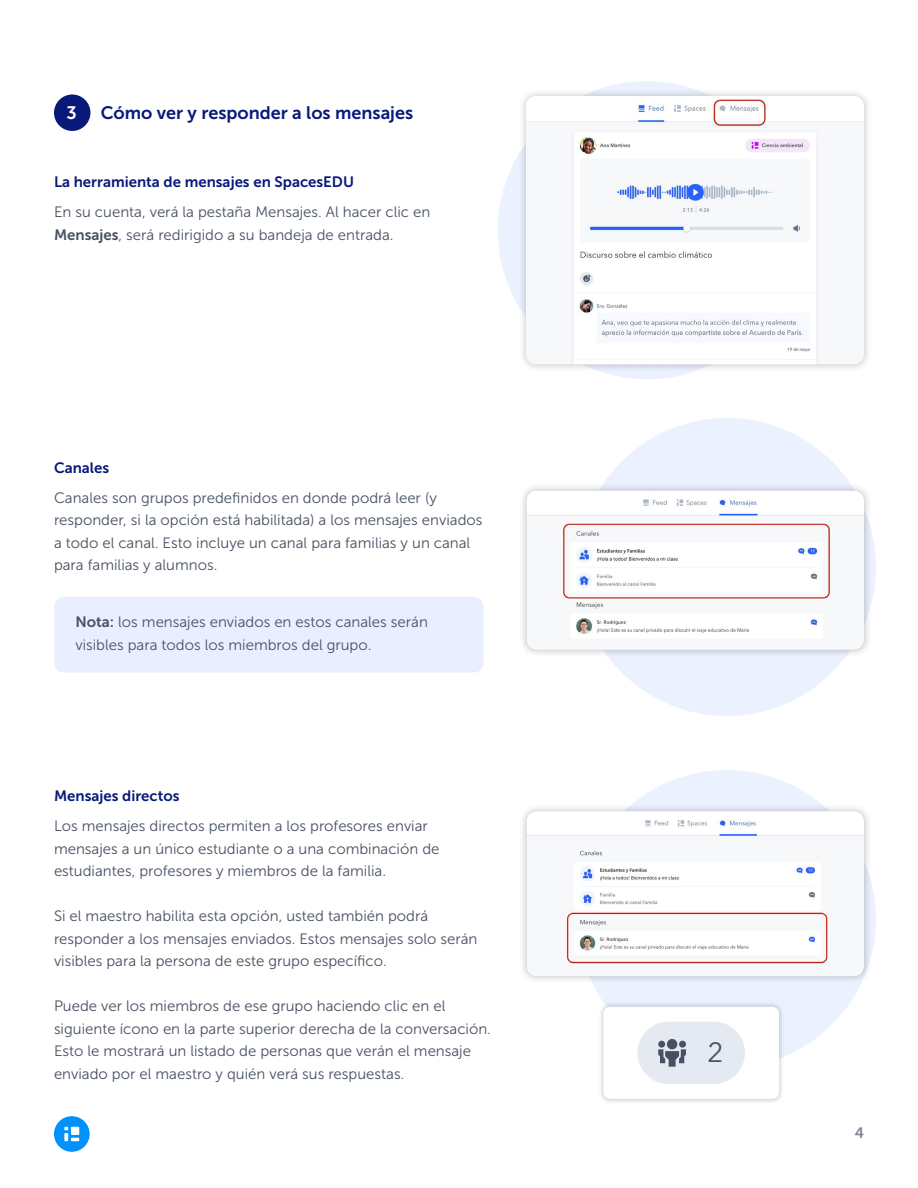
<style>
.page{position:relative;width:918px;height:1188px;background:#fff}
.page>*{position:absolute;margin:0;border:0;box-sizing:border-box;transform-origin:0 0}
.t1{font:27.75px "Avenir Next";color:#485163}
.t2{font:18px "Museo Sans 700";color:#08197a}
.t3{font:18px "Museo Sans 700";color:#fff}
.t4{font:15px/22.5px "Museo Sans 300";color:#485163}
.t5{font:15px "Museo Sans 700";color:#08197a}
.t6{font:15px "Museo Sans 700";color:#7f8592}
.s1{font-family:"Museo Sans 700"}
</style>
<div class="page">
<div style="left:54px;top:1116px;width:36px;height:36px;background:#0091ff;border-radius:50%"></div>
<svg style="left:64px;top:1127px;width:15px;height:14px"></svg>
<div style="left:54px;top:94px;width:36px;height:37px;background:#08197a;border-radius:18px"></div>
<div style="left:578px;top:418px;width:298px;height:298px;background:#ecf1ff;border-radius:50%"></div>
<div style="left:518px;top:482px;width:354px;height:176px;background:#000;opacity:.25"></div>
<img style="left:526px;top:491px;width:338px;height:159px">
<div style="left:54px;top:597px;width:430px;height:76px;background:#eaefff;border-radius:10px"></div>
<div style="left:498px;top:81px;width:298px;height:298px;background:#ecf1ff;border-radius:50%"></div>
<div style="left:518px;top:88px;width:354px;height:285px;background:#000;opacity:.25"></div>
<img style="left:526px;top:96px;width:338px;height:268px">
<div style="left:578px;top:770px;width:298px;height:298px;background:#ecf1ff;border-radius:50%"></div>
<div style="left:518px;top:803px;width:354px;height:182px;background:#000;opacity:.25"></div>
<img style="left:526px;top:811px;width:338px;height:165px">
<div style="left:597px;top:1001px;width:188px;height:104px;background:#000;opacity:.25"></div>
<div style="left:603px;top:1007px;width:176px;height:92px;background:#fff;border-radius:7px"></div>
<div style="left:637px;top:1022px;width:108px;height:62px;background:#e5e9f1;border-radius:31px"></div>
<svg style="left:658px;top:1039px;width:28px;height:28px"></svg>
<p class="t3" style="left:67px;top:103px;width:12px">3</p>
<p class="t2" style="left:101px;top:103px;width:314px">Cómo ver y responder a los mensajes</p>
<p class="t5" style="left:54px;top:174px;width:302px">La herramienta de mensajes en SpacesEDU</p>
<p class="t4" style="left:54px;top:201px;width:378px">En su cuenta, verá la pestaña Mensajes. Al hacer clic en<br><span class="s1">Mensajes</span>, será redirigido a su bandeja de entrada.</p>
<p class="t5" style="left:54px;top:459px;width:57px">Canales</p>
<p class="t4" style="left:54px;top:486px;width:430px">Canales son grupos predefinidos en donde podrá leer (y responder, si la opción está habilitada) a los mensajes enviados a todo el canal. Esto incluye un canal para familias y un canal para familias y alumnos.</p>
<p class="t4" style="left:75px;top:611px;width:354px"><span class="s1">Nota:</span> los mensajes enviados en estos canales serán visibles para todos los miembros del grupo.</p>
<p class="t5" style="left:54px;top:788px;width:127px">Mensajes directos</p>
<p class="t4" style="left:54px;top:815px;width:387px">Los mensajes directos permiten a los profesores enviar mensajes a un único estudiante o a una combinación de estudiantes, profesores y miembros de la familia.</p>
<p class="t4" style="left:54px;top:905px;width:425px">Si el maestro habilita esta opción, usted también podrá responder a los mensajes enviados. Estos mensajes solo serán visibles para la persona de este grupo específico.</p>
<p class="t4" style="left:54px;top:995px;width:439px">Puede ver los miembros de ese grupo haciendo clic en el siguiente ícono en la parte superior derecha de la conversación.<br>Esto le mostrará un listado de personas que verán el mensaje enviado por el maestro y quién verá sus respuestas.</p>
<h1 class="t1" style="left:707px;top:1028px;width:18px">2</h1>
<p class="t6" style="left:855px;top:1124px;width:11px">4</p>
</div>
